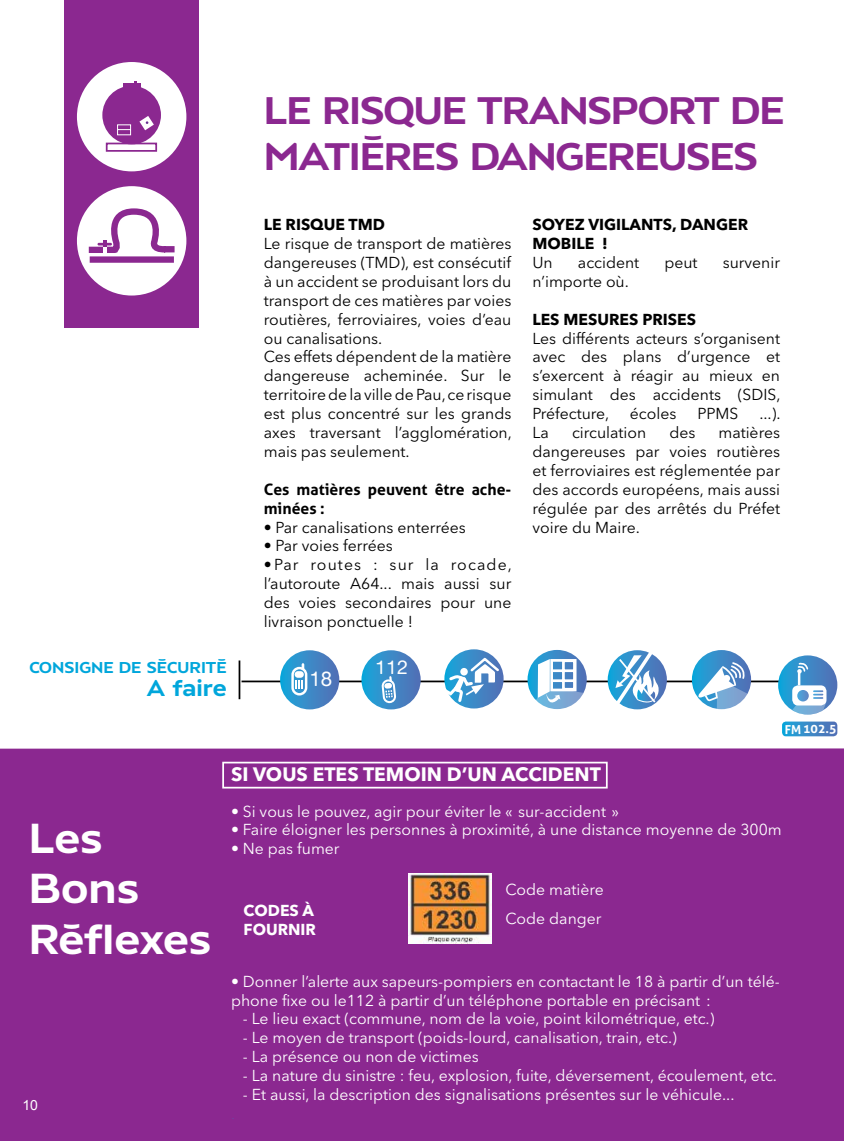
<style>
.page{position:relative;width:844px;height:1141px;background:#fff}
.page>*{position:absolute;margin:0;border:0;box-sizing:border-box;transform-origin:0 0}
.t1{font:42px/50.4px "Pau Display";color:#fff}
.t2{font:38.5px/46.2px "Pau Display";letter-spacing:-.03em;color:#8b2890}
.t3{font:22.75px "Pau Display";color:#00a6db}
.t4{font:20.65px "Alte Haas Grotesk";color:#fff}
.t5{font:700 19.25px "Avenir Next LT Pro";color:#fff}
.t6{font:19.07px "Alte Haas Grotesk";color:#fff}
.t7{font:15.75px/18.9px "Avenir Next LT Pro";color:#000;text-align:justify}
.t8{font:15.75px/29.4px "Avenir Next LT Pro";color:#fff}
.t9{font:700 15.75px/18.9px "Avenir Next LT Pro";color:#000}
.t10{font:700 15.75px/18.9px "Aller";color:#000}
.t11{font:15.75px "Pau Display";color:#00a6db}
.t12{font:700 15.75px/18.9px "Avenir Next LT Pro";color:#fff}
.t13{font:14px "Arial";color:#fff}
.t14{font:700 12.42px "Aller";color:#fff}
</style>
<div class="page">
<div style="left:0;top:748px;width:843px;height:393px;background:#8b2890"></div>
<div style="left:64px;top:0;width:135px;height:327px;background:#8b2890"></div>
<div style="left:77px;top:62px;width:109px;height:109px;background:#fff;border-radius:50%"></div>
<div style="left:102px;top:86px;width:59px;height:58px;background:#8b2890;border-radius:50%"></div>
<div style="left:123px;top:83px;width:18px;height:5px;background:#8b2890"></div>
<div style="left:106px;top:143px;width:51px;height:9px;border:2px solid #8b2890"></div>
<svg style="left:117px;top:124px;width:14px;height:12px"></svg>
<svg style="left:139px;top:116px;width:15px;height:14px"></svg>
<div style="left:77px;top:186px;width:109px;height:110px;background:#fff;border-radius:50%"></div>
<svg style="left:82px;top:199px;width:99px;height:67px"></svg>
<img style="left:408px;top:874px;width:83px;height:69px">
<hr style="left:241px;top:681px;width:554px;height:1px;background:#000">
<hr style="left:238px;top:660px;width:2px;height:39px;background:#000">
<svg style="left:280px;top:650px;width:59px;height:59px;background:#3d8ac7"></svg>
<svg style="left:444px;top:649px;width:59px;height:59px"></svg>
<svg style="left:441px;top:656px;width:60px;height:48px"></svg>
<div style="left:294px;top:671px;width:10px;height:7px;background:#fff;border-radius:3px"></div>
<svg style="left:295px;top:680px;width:8px;height:9px"></svg>
<svg style="left:301px;top:663px;width:3px;height:5px"></svg>
<div style="left:291px;top:667px;width:16px;height:28px;border:2px solid #fff;border-radius:7px"></div>
<svg style="left:361px;top:650px;width:59px;height:59px;background:#3b8bc7"></svg>
<svg style="left:380px;top:676px;width:17px;height:29px"></svg>
<svg style="left:607px;top:650px;width:59px;height:59px"></svg>
<svg style="left:611px;top:650px;width:50px;height:59px"></svg>
<svg style="left:778px;top:655px;width:59px;height:60px"></svg>
<svg style="left:792px;top:662px;width:34px;height:53px"></svg>
<svg style="left:691px;top:650px;width:59px;height:59px"></svg>
<svg style="left:696px;top:661px;width:58px;height:49px"></svg>
<svg style="left:527px;top:650px;width:59px;height:59px"></svg>
<svg style="left:525px;top:657px;width:70px;height:53px"></svg>
<svg style="left:782px;top:722px;width:55px;height:14px"></svg>
<div style="left:222px;top:762px;width:385px;height:26px;border:2px solid #fff"></div>
<h2 class="t2" style="left:264px;top:87px;width:522px">LE RISQUE TRANSPORT DE<br>MATIÈRES DANGEREUSES</h2>
<p class="t11" style="left:29px;top:659px;width:199px">CONSIGNE DE SÉCURITÉ</p>
<h3 class="t3" style="left:147px;top:675px;width:81px">A faire</h3>
<p class="t9" style="left:264px;top:215px;width:123px">LE RISQUE TMD</p>
<p class="t7" style="left:264px;top:234px;width:249px;text-align:left">Le risque de transport de matières dangereuses (TMD), est consécutif à un accident se produisant lors du transport de ces matières par voies routières, ferroviaires, voies d’eau ou canalisations.<br>Ces effets dépendent de la matière dangereuse acheminée. Sur le territoire de la ville de Pau, ce risque est plus concentré sur les grands axes traversant l’agglomération, mais pas seulement.</p>
<p class="t10" style="left:264px;top:480px;width:249px">Ces matières peuvent être ache&shy;minées :</p>
<p class="t7" style="left:264px;top:518px;width:203px">• Par canalisations enterrées</p>
<p class="t7" style="left:264px;top:536px;width:130px">• Par voies ferrées</p>
<p class="t7" style="left:264px;top:555px;width:249px">•Par routes : sur la rocade, l’autoroute A64... mais aussi sur des voies secondaires pour une livraison ponctuelle !</p>
<h3 class="t4" style="left:309px;top:666px;width:24px">18</h3>
<p class="t6" style="left:375px;top:655px;width:34px">112</p>
<p class="t9" style="left:532px;top:215px;width:217px">SOYEZ VIGILANTS, DANGER<br>MOBILE !</p>
<p class="t7" style="left:532px;top:253px;width:22px">Un</p>
<p class="t7" style="left:577px;top:253px;width:63px">accident</p>
<p class="t7" style="left:664px;top:253px;width:35px">peut</p>
<p class="t7" style="left:722px;top:253px;width:59px">survenir</p>
<p class="t7" style="left:532px;top:272px;width:98px">n’importe où.</p>
<p class="t9" style="left:532px;top:310px;width:165px">LES MESURES PRISES</p>
<p class="t7" style="left:532px;top:329px;width:249px">Les différents acteurs s’organisent avec des plans d’urgence et s’exercent à réagir au mieux en simulant des accidents (SDIS, Préfecture,</p>
<p class="t7" style="left:629px;top:404px;width:48px">écoles</p>
<p class="t7" style="left:697px;top:404px;width:43px">PPMS</p>
<p class="t7" style="left:759px;top:404px;width:23px">...).</p>
<p class="t7" style="left:532px;top:423px;width:18px">La</p>
<p class="t7" style="left:572px;top:423px;width:76px">circulation</p>
<p class="t7" style="left:669px;top:423px;width:28px">des</p>
<p class="t7" style="left:532px;top:423px;width:249px;text-indent:186px">matières dangereuses par voies routières et ferroviaires est réglementée par des accords européens, mais aussi régulée par des arrêtés du Préfet voire du Maire.</p>
<p class="t14" style="left:784px;top:721px;width:53px">FM 102.5</p>
<h1 class="t1" style="left:29px;top:813px;width:184px">Les<br>Bons<br>Réflexes</h1>
<p class="t13" style="left:22px;top:1096px;width:17px">10</p>
<p class="t5" style="left:231px;top:762px;width:371px">SI VOUS ETES TEMOIN D’UN ACCIDENT</p>
<p class="t8" style="left:231px;top:796px;width:389px">• Si vous le pouvez, agir pour éviter le « sur-accident »</p>
<p class="t8" style="left:231px;top:815px;width:552px">• Faire éloigner les personnes à proximité, à une distance moyenne de 300m</p>
<p class="t8" style="left:231px;top:834px;width:110px">• Ne pas fumer</p>
<p class="t12" style="left:243px;top:901px;width:74px">CODES À<br>FOURNIR</p>
<p class="t8" style="left:505px;top:875px;width:100px">Code matière<br>Code danger</p>
<p class="t8" style="left:231px;top:972px;width:550px;line-height:18.9px">• Donner l’alerte aux sapeurs-pompiers en contactant le 18 à partir d’un télé&shy;phone fixe ou le112 à partir d’un téléphone portable en précisant :</p>
<p class="t8" style="left:243px;top:1004px;width:473px">- Le lieu exact (commune, nom de la voie, point kilométrique, etc.)</p>
<p class="t8" style="left:243px;top:1023px;width:435px">- Le moyen de transport (poids-lourd, canalisation, train, etc.)</p>
<p class="t8" style="left:243px;top:1042px;width:237px">- La présence ou non de victimes</p>
<p class="t8" style="left:243px;top:1061px;width:535px">- La nature du sinistre : feu, explosion, fuite, déversement, écoulement, etc.</p>
<p class="t8" style="left:243px;top:1080px;width:493px">- Et aussi, la description des signalisations présentes sur le véhicule...</p>
</div>
